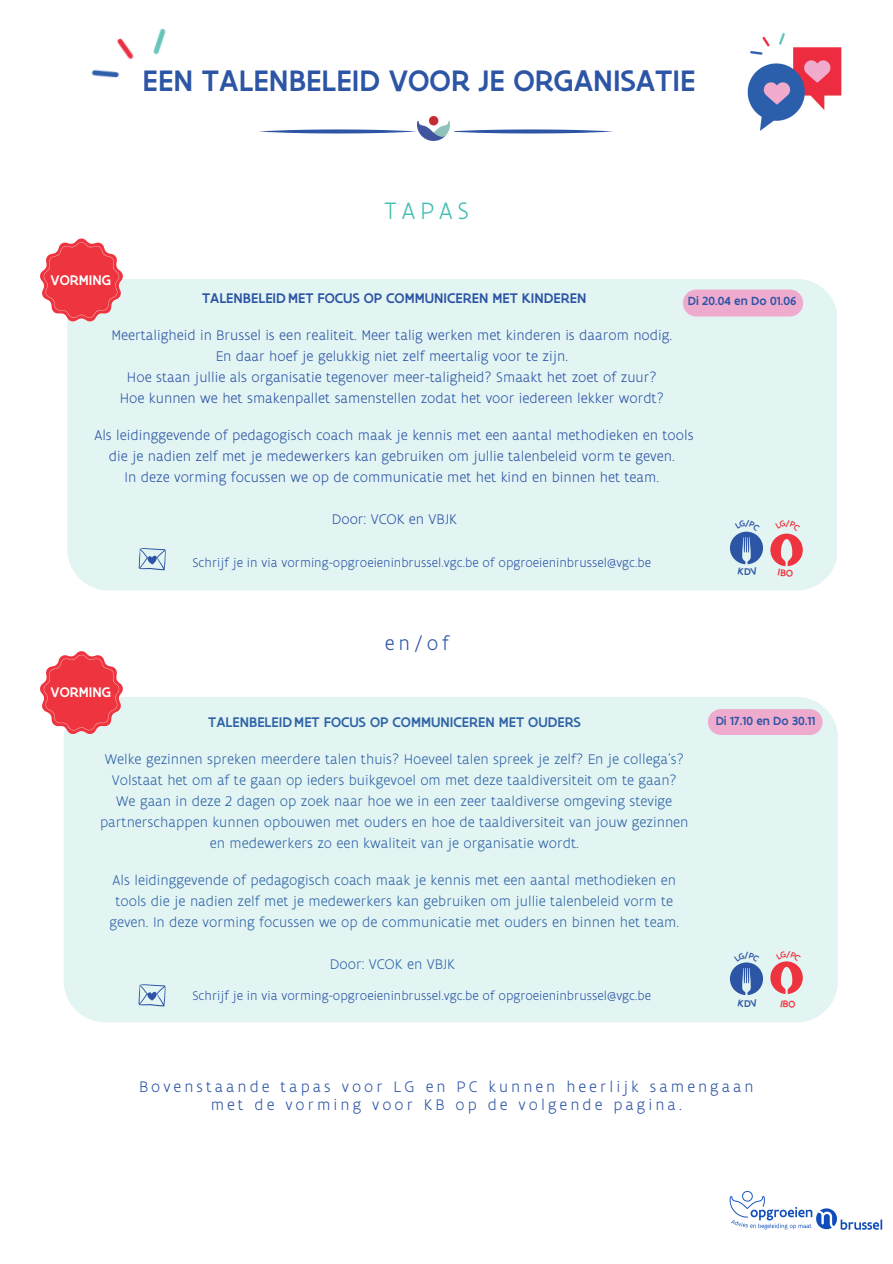
<style>
.page{position:relative;width:893px;height:1264px;background:#fff}
.page>*{position:absolute;margin:0;border:0;box-sizing:border-box;transform-origin:0 0}
.t1{font:500 31.8px "Flanders Art Sans";color:#2d55a5}
.t2{font:300 25.5px "Flanders Art Sans";letter-spacing:.185em;color:#41beb2}
.t3{font:300 21px "Flanders Art Sans";color:#2d55a5}
.t4{font:300 16.5px/18px "Flanders Art Sans";letter-spacing:.185em;color:#2d55a5;text-align:center}
.t5{font:300 15px/21px "Flanders Art Sans";color:#2d55a5;text-align:center}
.t6{font:500 15px "Flanders Art Sans";color:#2d55a5}
.t7{font:500 15px "Flanders Art Sans";color:#fff}
.t8{font:300 13.5px "Flanders Art Sans";color:#2d55a5}
.t9{font:500 12.75px "Flanders Art Sans";color:#2d55a5}
.t10{font:500 10.5px "Flanders Art Sans";color:#2d55a5}
.t11{font:500 9px "Flanders Art Sans";color:#2d55a5}
</style>
<div class="page">
<div style="left:67px;top:279px;width:770px;height:311px;background:#e3f5f3"></div>
<svg style="left:40px;top:238px;width:84px;height:84px"></svg>
<div style="left:682px;top:289px;width:121px;height:27px;background:#efabcd;border-radius:13px"></div>
<img style="left:747px;top:33px;width:95px;height:98px">
<img style="left:729px;top:1191px;width:154px;height:39px">
<img style="left:91px;top:28px;width:75px;height:50px">
<svg style="left:259px;top:129px;width:354px;height:5px"></svg>
<div style="left:417px;top:106px;width:38px;height:38px;background:#fff;border-radius:50%"></div>
<img style="left:418px;top:116px;width:31px;height:24px">
<svg style="left:139px;top:548px;width:27px;height:22px"></svg>
<div style="left:64px;top:697px;width:773px;height:325px;background:#e3f5f3"></div>
<div style="left:707px;top:709px;width:115px;height:26px;background:#efabcd;border-radius:13px"></div>
<svg style="left:138px;top:984px;width:27px;height:22px"></svg>
<svg style="left:40px;top:651px;width:84px;height:84px"></svg>
<svg style="left:729px;top:519px;width:34px;height:56px;background:#9eb8d5"></svg>
<svg style="left:770px;top:519px;width:32px;height:57px;background:#e6b3b6"></svg>
<svg style="left:729px;top:952px;width:34px;height:55px;background:#9db7d5"></svg>
<svg style="left:770px;top:950px;width:32px;height:44px"></svg>
<svg style="left:780px;top:1000px;width:15px;height:7px"></svg>
<h1 class="t1" style="left:143px;top:61px;width:554px">EEN TALENBELEID VOOR JE ORGANISATIE</h1>
<p class="t7" style="left:51px;top:271px;width:62px">VORMING</p>
<h2 class="t2" style="left:384px;top:195px;width:86px">TAPAS</h2>
<p class="t6" style="left:202px;top:289px;width:386px">TALENBELEIDMET FOCUS OP COMMUNICEREN MET KINDEREN</p>
<p class="t5" style="left:111px;top:324px;width:562px">Meertaligheid in Brussel is een realiteit. Meer talig werken met kinderen is daarom nodig.<br>En daar hoef je gelukkig niet zelf meertalig voor te zijn.<br>Hoe staan jullie als organisatie tegenover meer-taligheid? Smaakt het zoet of zuur?<br>Hoe kunnen we het smakenpallet samenstellen zodat het voor iedereen lekker wordt?</p>
<p class="t5" style="left:94px;top:424px;width:600px">Als leidinggevende of pedagogisch coach maak je kennis met een aantal methodieken en tools die je nadien zelf met je medewerkers kan gebruiken om jullie talenbeleid vorm te geven.<br>In deze vorming focussen we op de communicatie met het kind en binnen het team.</p>
<p class="t5" style="left:332px;top:508px;width:127px">Door: VCOK en VBJK</p>
<p class="t9" style="left:687px;top:293px;width:110px">Di 20.04 en Do 01.06</p>
<p class="t8" style="left:192px;top:554px;width:460px">Schrijf je in via vorming-opgroeieninbrussel.vgc.be of opgroeieninbrussel@vgc.be</p>
<p class="t7" style="left:51px;top:683px;width:62px">VORMING</p>
<h3 class="t3" style="left:385px;top:630px;width:66px">en/of</h3>
<p class="t6" style="left:208px;top:713px;width:374px">TALENBELEIDMET FOCUS OP COMMUNICEREN MET OUDERS</p>
<p class="t5" style="left:100px;top:748px;width:590px">Welke gezinnen spreken meerdere talen thuis? Hoeveel talen spreek je zelf? En je collega's?<br>Volstaat het om af te gaan op ieders buikgevoel om met deze taaldiversiteit om te gaan?<br>We gaan in deze 2 dagen op zoek naar hoe we in een zeer taaldiverse omgeving stevige partnerschappen kunnen opbouwen met ouders en hoe de taaldiversiteit van jouw gezinnen en medewerkers zo een kwaliteit van je organisatie wordt.</p>
<p class="t5" style="left:109px;top:869px;width:571px">Als leidinggevende of pedagogisch coach maak je kennis met een aantal methodieken en tools die je nadien zelf met je medewerkers kan gebruiken om jullie talenbeleid vorm te geven. In deze vorming focussen we op de communicatie met ouders en binnen het team.</p>
<p class="t5" style="left:330px;top:953px;width:127px">Door: VCOK en VBJK</p>
<p class="t8" style="left:192px;top:987px;width:460px">Schrijf je in via vorming-opgroeieninbrussel.vgc.be of opgroeieninbrussel@vgc.be</p>
<p class="t10" style="left:744px;top:565px;width:8px">D</p>
<p class="t9" style="left:715px;top:713px;width:101px">Di 17.10 en Do 30.11</p>
<p class="t11" style="left:744px;top:949px;width:6px">/</p>
<p class="t10" style="left:744px;top:997px;width:8px">D</p>
<p class="t4" style="left:139px;top:1077px;width:616px">Bovenstaande tapas voor LG en PC kunnen heerlijk samengaan met de vorming voor KB op de volgende pagina.</p>
</div>
